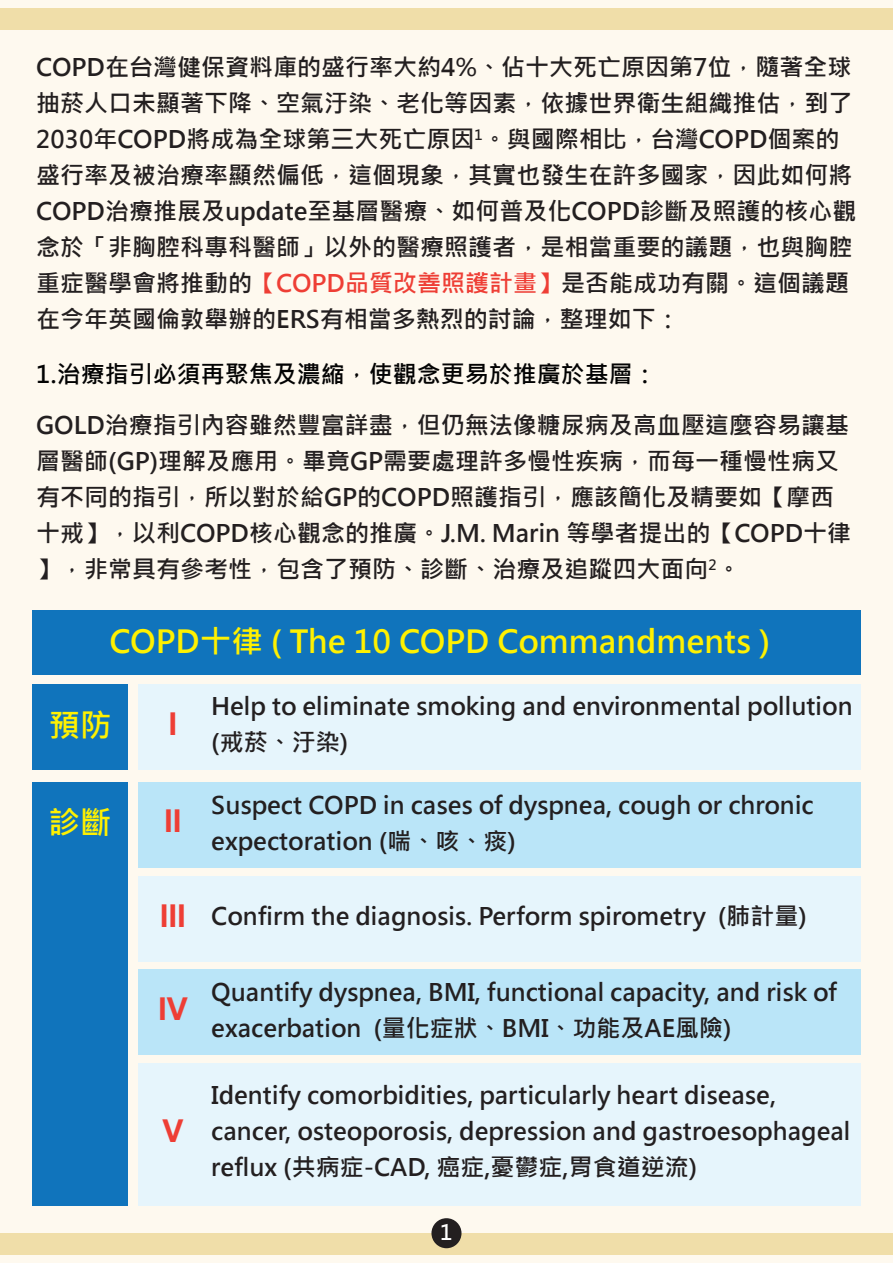
<style>
.page{position:relative;width:893px;height:1263px;background:#fef9ef}
.page>*{position:absolute;margin:0;border:0;box-sizing:border-box;transform-origin:0 0}
.t1{font:700 31.5px "Microsoft Jheng Hei";color:#fff101}
.t2{font:700 31.5px "Arial";color:#ee3e35}
.t3{font:700 24px/36px "Microsoft Jheng Hei";color:#231f20}
.t4{font:700 24px "Microsoft Jheng Hei";color:#030303}
.t5{font:700 21px "Microsoft Jheng Hei";color:#fff}
.s1{color:#ee3e35}
.s2{font-family:"Arial";font-size:31.5px;color:#ee3e35}
</style>
<div class="page">
<div style="left:0;top:9px;width:893px;height:21px;background:#f0dea9"></div>
<div style="left:0;top:1233px;width:893px;height:21px;background:#f0dea9"></div>
<div style="left:431px;top:1218px;width:30px;height:30px;background:#231f20;border-radius:50%"></div>
<div style="left:32px;top:610px;width:829px;height:65px;background:#1074bc"></div>
<div style="left:138px;top:685px;width:723px;height:85px;background:#e6f5fc"></div>
<div style="left:138px;top:782px;width:723px;height:85px;background:#bae5f8"></div>
<div style="left:138px;top:877px;width:723px;height:85px;background:#e6f5fc"></div>
<div style="left:138px;top:969px;width:723px;height:85px;background:#bae5f8"></div>
<div style="left:138px;top:1064px;width:723px;height:142px;background:#e6f5fc"></div>
<div style="left:32px;top:684px;width:96px;height:85px;background:#1074bc"></div>
<div style="left:32px;top:782px;width:96px;height:423px;background:#1074bc"></div>
<p class="t3" style="left:36px;top:49px;width:821px">COPD在台灣健保資料庫的盛行率大約4%、佔十大死亡原因第7位，隨著全球抽菸人口未顯著下降、空氣汙染、老化等因素，依據世界衛生組織推估，到了2030年COPD將成為全球第三大死亡原因<sup>1</sup>。與國際相比，台灣COPD個案的盛行率及被治療率顯然偏低，這個現象，其實也發生在許多國家，因此如何將COPD治療推展及update至基層醫療、如何普及化COPD診斷及照護的核心觀念於「非胸腔科專科醫師」以外的醫療照護者，是相當重要的議題，也與胸腔重症醫學會將推動的<span class="s1">【COPD品質改善照護計畫】</span>是否能成功有關。這個議題在今年英國倫敦舉辦的ERS有相當多熱烈的討論，整理如下：</p>
<p class="t4" style="left:36px;top:359px;width:622px">1.治療指引必須再聚焦及濃縮，使觀念更易於推廣於基層：</p>
<p class="t3" style="left:36px;top:407px;width:816px">GOLD治療指引內容雖然豐富詳盡，但仍無法像糖尿病及高血壓這麼容易讓基層醫師(GP)理解及應用。畢竟GP需要處理許多慢性疾病，而每一種慢性病又有不同的指引，所以對於給GP的COPD照護指引，應該簡化及精要如【摩西十戒】，以利COPD核心觀念的推廣。J.M. Marin 等學者提出的【COPD十律】，非常具有參考性，包含了預防、診斷、治療及追蹤四大面向<sup>2</sup>。</p>
<h1 class="t1" style="left:109px;top:622px;width:662px">COPD十律 ( The 10 COPD Commandments )</h1>
<h1 class="t1" style="left:49px;top:705px;width:64px">預防</h1>
<h1 class="t1" style="left:49px;top:803px;width:64px">診斷</h1>
<h1 class="t2" style="left:169px;top:703px;width:10px">I</h1>
<h1 class="t2" style="left:164px;top:800px;width:19px">II</h1>
<p class="t3" style="left:211px;top:689px;width:643px">Help to eliminate smoking and environmental pollution (戒菸、汙染)</p>
<p class="t3" style="left:211px;top:787px;width:604px">Suspect COPD in cases of dyspnea, cough or chronic expectoration (喘、咳、痰)</p>
<p class="t3" style="left:160px;top:898px;width:648px"><span class="s2">III</span> Confirm the diagnosis. Perform spirometry (肺計量)</p>
<h1 class="t2" style="left:158px;top:988px;width:31px">IV</h1>
<h1 class="t2" style="left:162px;top:1110px;width:23px">V</h1>
<p class="t3" style="left:211px;top:974px;width:627px">Quantify dyspnea, BMI, functional capacity, and risk of exacerbation (量化症狀、BMI、功能及AE風險)</p>
<p class="t3" style="left:211px;top:1077px;width:641px">Identify comorbidities, particularly heart disease, cancer, osteoporosis, depression and gastroesophageal reflux (共病症-CAD, 癌症,憂鬱症,胃食道逆流)</p>
<p class="t5" style="left:440px;top:1219px;width:14px">1</p>
</div>
